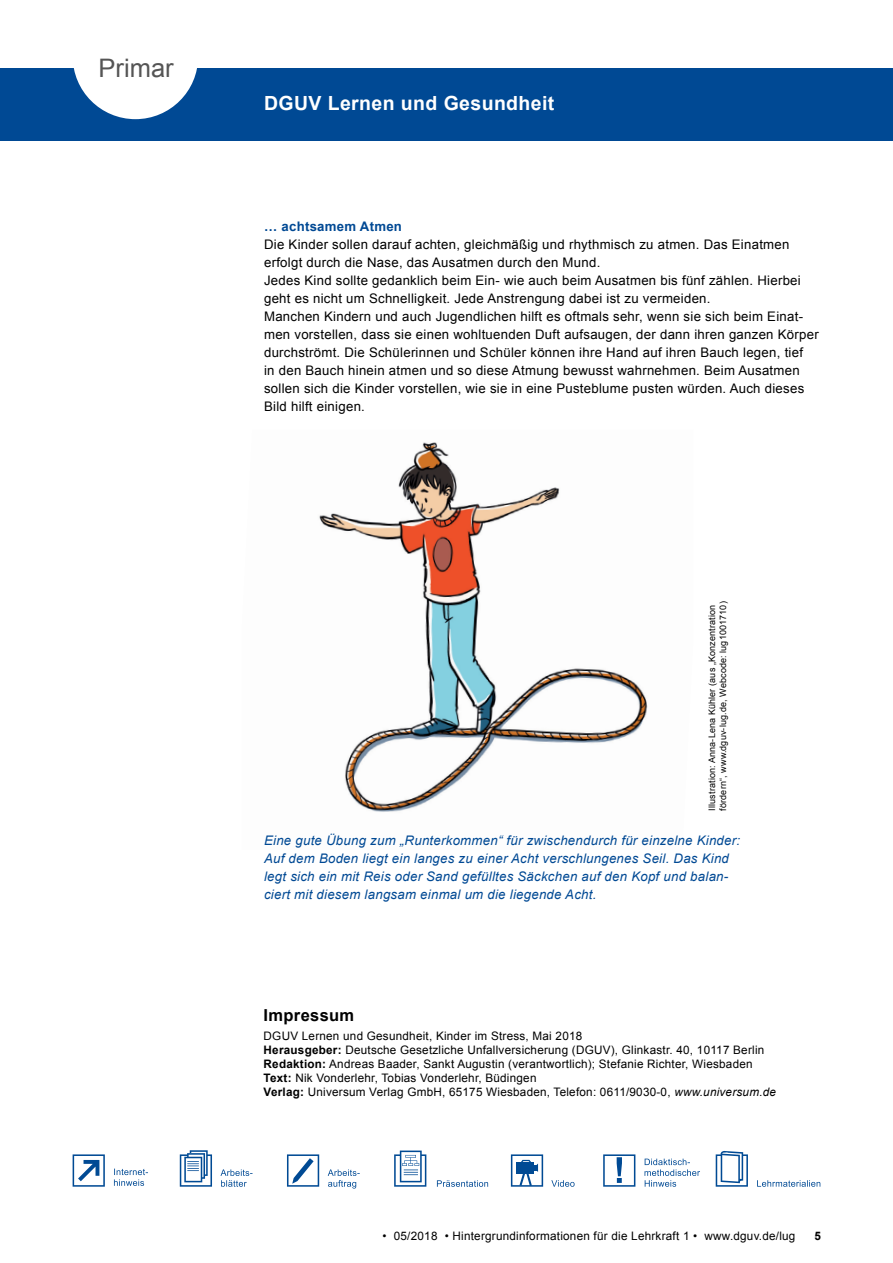
<style>
.page{position:relative;width:893px;height:1263px;background:#fff}
.page>*{position:absolute;margin:0;border:0;box-sizing:border-box;transform-origin:0 0}
.t1{font:25.5px "Arial";color:#555}
.t2{font:700 19.5px "Arial";letter-spacing:.02em;color:#fff}
.t3{font:700 16.5px "Arial";letter-spacing:.02em;color:#000}
.t4{font:13.2px/18px "Arial";letter-spacing:.02em;color:#000}
.t5{font:italic 13.2px/18px "Arial";letter-spacing:.02em;color:#004994}
.t6{font:700 13.2px "Arial";letter-spacing:.02em;color:#004994}
.t7{font:11.7px/14.1px "Arial";letter-spacing:.02em;color:#000}
.t8{font:700 11.7px "Arial";color:#000}
.t9{font:9px/10.8px "Arial";letter-spacing:.015em;color:#000}
.s1{font-weight:700}
.s2{font-style:italic}
</style>
<div class="page">
<div style="left:0;top:68px;width:893px;height:72px;background:#004994"></div>
<svg style="left:73px;top:68px;width:124px;height:51px"></svg>
<svg style="left:73px;top:1154px;width:32px;height:33px"></svg>
<svg style="left:114px;top:1168px;width:34px;height:18px"></svg>
<svg style="left:180px;top:1150px;width:32px;height:37px"></svg>
<svg style="left:221px;top:1169px;width:32px;height:18px"></svg>
<svg style="left:287px;top:1154px;width:32px;height:33px"></svg>
<svg style="left:328px;top:1169px;width:32px;height:19px"></svg>
<svg style="left:394px;top:1150px;width:32px;height:37px"></svg>
<svg style="left:511px;top:1154px;width:32px;height:33px"></svg>
<svg style="left:551px;top:1180px;width:24px;height:7px"></svg>
<svg style="left:603px;top:1154px;width:32px;height:33px"></svg>
<svg style="left:644px;top:1158px;width:56px;height:29px"></svg>
<svg style="left:716px;top:1151px;width:32px;height:36px"></svg>
<svg style="left:757px;top:1180px;width:63px;height:7px"></svg>
<svg style="left:437px;top:1180px;width:51px;height:7px"></svg>
<img style="left:319px;top:442px;width:329px;height:370px">
<h1 class="t1" style="left:99px;top:51px;width:77px">Primar</h1>
<h2 class="t2" style="left:264px;top:90px;width:292px">DGUV Lernen und Gesundheit</h2>
<p class="t6" style="left:264px;top:217px;width:139px">… achtsamem Atmen</p>
<p class="t4" style="left:264px;top:235px;width:556px">Die Kinder sollen darauf achten, gleichmäßig und rhythmisch zu atmen. Das Einatmen erfolgt durch die Nase, das Ausatmen durch den Mund.<br>Jedes Kind sollte gedanklich beim Ein- wie auch beim Ausatmen bis fünf zählen. Hierbei geht es nicht um Schnelligkeit. Jede Anstrengung dabei ist zu vermeiden.<br>Manchen Kindern und auch Jugendlichen hilft es oftmals sehr, wenn sie sich beim Einat&shy;men vorstellen, dass sie einen wohltuenden Duft aufsaugen, der dann ihren ganzen Körper durchströmt. Die Schülerinnen und Schüler können ihre Hand auf ihren Bauch legen, tief<br>in den Bauch hinein atmen und so diese Atmung bewusst wahrnehmen. Beim Ausatmen sollen sich die Kinder vorstellen, wie sie in eine Pusteblume pusten würden. Auch dieses Bild hilft einigen.</p>
<p class="t9" style="left:707px;top:810px;width:211px;rotate:-90deg">Illustration: Anna-Lena Kühler (aus „Konzentration fördern“, www.dguv-lug.de, Webcode: lug1001710)</p>
<p class="t5" style="left:264px;top:832px;width:478px">Eine gute Übung zum „Runterkommen“ für zwischendurch für einzelne Kinder:<br>Auf dem Boden liegt ein langes zu einer Acht verschlungenes Seil. Das Kind legt sich ein mit Reis oder Sand gefülltes Säckchen auf den Kopf und balan&shy;ciert mit diesem langsam einmal um die liegende Acht.</p>
<p class="t3" style="left:264px;top:1004px;width:92px">Impressum</p>
<p class="t7" style="left:264px;top:1029px;width:514px">DGUV Lernen und Gesundheit, Kinder im Stress, Mai 2018<br><span class="s1">Herausgeber:</span> Deutsche Gesetzliche Unfallversicherung (DGUV), Glinkastr. 40, 10117 Berlin <span class="s1">Redaktion:</span> Andreas Baader, Sankt Augustin (verantwortlich); Stefanie Richter, Wiesbaden <span class="s1">Text:</span> Nik Vonderlehr, Tobias Vonderlehr, Büdingen<br><span class="s1">Verlag:</span> Universum Verlag GmbH, 65175 Wiesbaden, Telefon: 0611/9030-0, <span class="s2">www.universum.de</span></p>
<p class="t7" style="left:382px;top:1228px;width:414px">• 05/2018 • Hintergrundinformationen für die Lehrkraft 1 • www.dguv.de/lug</p>
<p class="t8" style="left:815px;top:1228px;width:8px">5</p>
</div>
